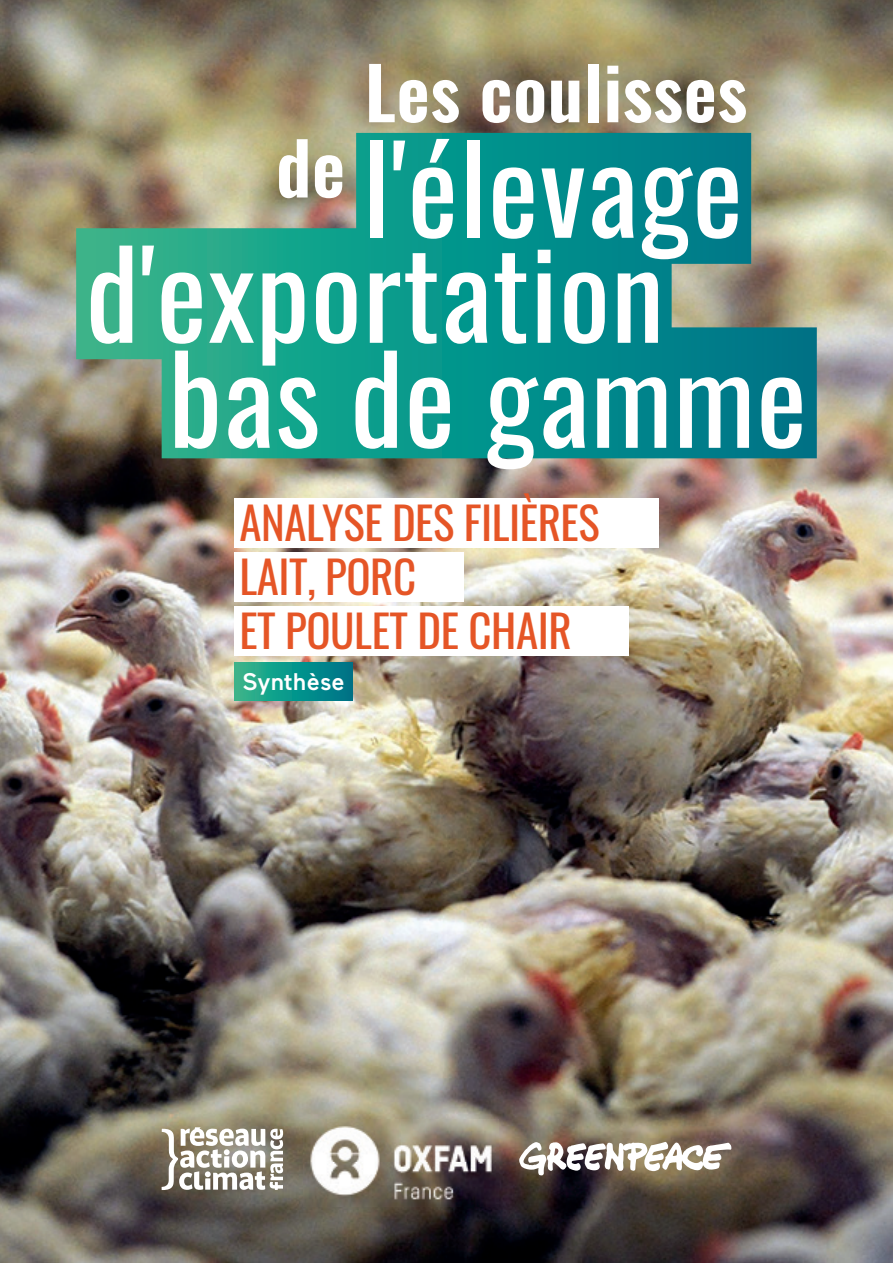
<style>
.page{position:relative;width:893px;height:1263px;background:#fff}
.page>*{position:absolute;margin:0;border:0;box-sizing:border-box;transform-origin:0 0}
.t1{font:120px "Oswald";letter-spacing:.01em;color:#fff}
.t2{font:600 72px "Oswald";letter-spacing:.01em;color:#fff}
.t3{font:45px/54px "Oswald";letter-spacing:-.01em;color:#e55526}
.t4{font:500 24px "Maax";letter-spacing:.01em;color:#fff}
</style>
<div class="page">
<img style="left:0;top:0;width:893px;height:1263px">
<svg style="left:76px;top:133px;width:741px;height:325px;background:#2d9587"></svg>
<svg style="left:235px;top:662px;width:118px;height:39px;background:#0e948a"></svg>
<div style="left:234px;top:606px;width:394px;height:50px;background:#fff"></div>
<div style="left:234px;top:498px;width:425px;height:50px;background:#fff"></div>
<div style="left:234px;top:552px;width:230px;height:50px;background:#fff"></div>
<svg style="left:162px;top:1127px;width:121px;height:63px"></svg>
<svg style="left:519px;top:1142px;width:213px;height:33px"></svg>
<img style="left:303px;top:1119px;width:196px;height:87px">
<h2 class="t2" style="left:365px;top:29px;width:384px">Les coulisses</h2>
<h1 class="t1" style="left:362px;top:82px;width:382px">l'élevage</h1>
<h2 class="t2" style="left:276px;top:104px;width:71px">de</h2>
<h1 class="t1" style="left:86px;top:187px;width:580px">d'exportation</h1>
<h1 class="t1" style="left:168px;top:292px;width:640px">bas de gamme</h1>
<p class="t3" style="left:239px;top:491px;width:362px">ANALYSE DES FILIÈRES<br>LAIT, PORC<br>ET POULET DE CHAIR</p>
<p class="t4" style="left:242px;top:668px;width:104px">Synthèse</p>
</div>
